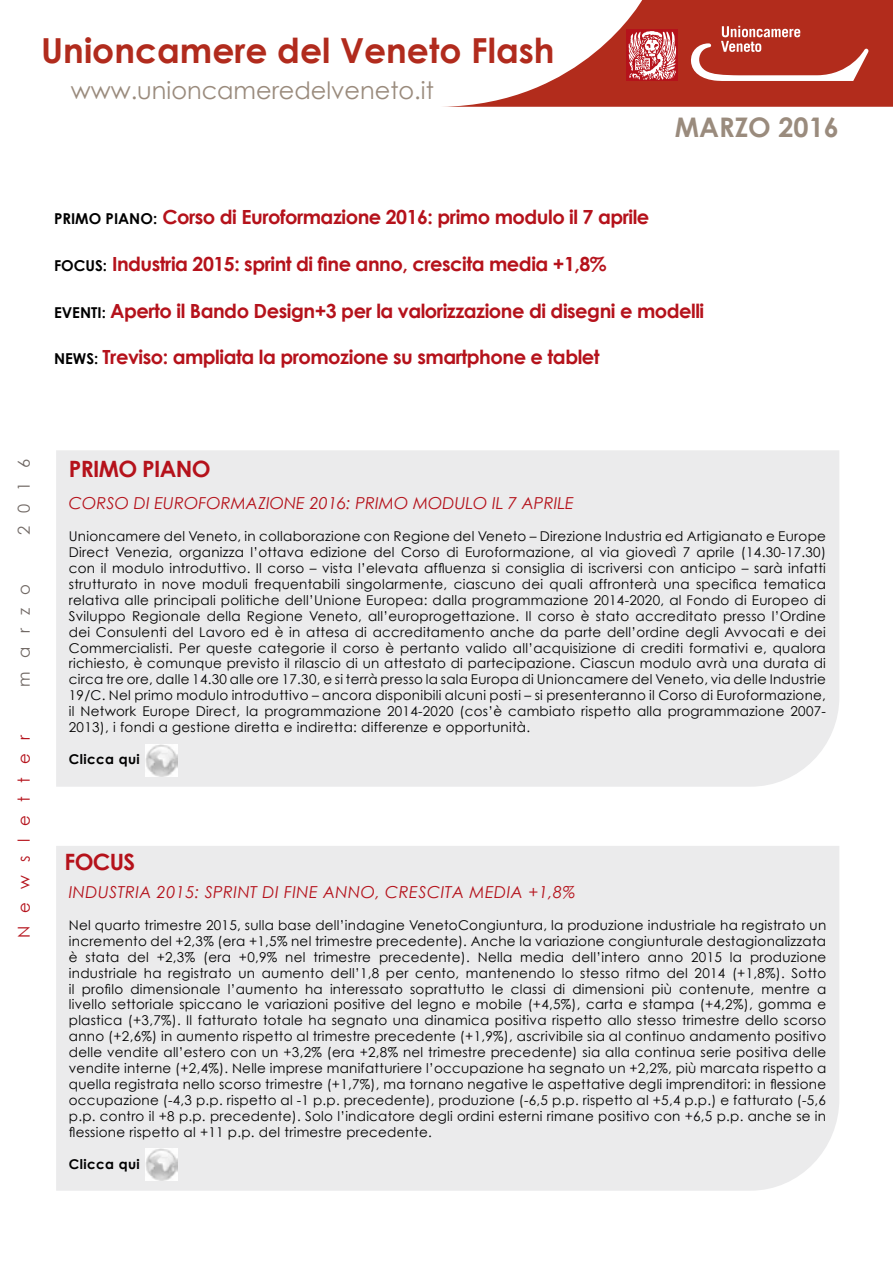
<style>
.page{position:relative;width:893px;height:1263px;background:#fff}
.page>*{position:absolute;margin:0;border:0;box-sizing:border-box;transform-origin:0 0}
.t1{font:700 34.5px "Century Gothic";color:#b12b1d}
.t2{font:700 27px "Century Gothic";color:#9a8b7d}
.t3{font:24px "Century Gothic";color:#9a8b7d}
.t4{font:700 22.5px "Century Gothic";letter-spacing:-.03em;color:#b5121b}
.t5{font:700 19.5px "Century Gothic";letter-spacing:-.025em;color:#b5121b}
.t6{font:italic 16.5px "Century Gothic";letter-spacing:.02em;color:#b5121b}
.t7{font:italic 16.5px "Century Gothic";color:#b5121b}
.t8{font:16.5px "Century Gothic";letter-spacing:.8em;color:#b5121b}
.t9{font:16.5px "Century Gothic";letter-spacing:.8em;color:#716965}
.t10{font:13.5px/15.9px "Century Gothic";letter-spacing:.02em;color:#000;text-align:justify}
.t11{font:700 13.5px "Century Gothic";letter-spacing:.03em;color:#000}
.s1{font-size:15px;color:#000}
</style>
<div class="page">
<svg style="left:443px;top:0;width:450px;height:107px;fill:#b22c1c"></svg>
<svg style="left:690px;top:26px;width:178px;height:55px"></svg>
<div style="left:627px;top:29px;width:51px;height:52px;background:#b5121b"></div>
<svg style="left:628px;top:31px;width:48px;height:49px"></svg>
<div style="left:56px;top:450px;width:783px;height:337px;background:#ebebec"></div>
<div style="left:56px;top:846px;width:783px;height:345px;background:#ebebec"></div>
<img style="left:145px;top:745px;width:32px;height:32px">
<img style="left:145px;top:1148px;width:32px;height:32px">
<h1 class="t1" style="left:41px;top:29px;width:515px">Unioncamere del Veneto Flash</h1>
<h3 class="t3" style="left:71px;top:75px;width:365px">www.unioncameredelveneto.it</h3>
<h2 class="t2" style="left:675px;top:110px;width:166px">MARZO 2016</h2>
<h3 class="t5" style="left:54px;top:205px;width:597px"><span class="s1">PRIMO PIANO:</span> Corso di Euroformazione 2016: primo modulo il 7 aprile</h3>
<h3 class="t5" style="left:54px;top:251px;width:554px"><span class="s1">FOCUS:</span> Industria 2015: sprint di fine anno, crescita media +1,8%</h3>
<h3 class="t5" style="left:54px;top:298px;width:652px"><span class="s1">EVENTI:</span> Aperto il Bando Design+3 per la valorizzazione di disegni e modelli</h3>
<h3 class="t5" style="left:54px;top:345px;width:547px"><span class="s1">NEWS:</span> Treviso: ampliata la promozione su smartphone e tablet</h3>
<p class="t9" style="left:14px;top:535px;width:78px;rotate:-90deg">2016</p>
<p class="t9" style="left:14px;top:686px;width:104px;rotate:-90deg">marzo</p>
<p class="t8" style="left:14px;top:938px;width:205px;rotate:-90deg">Newsletter</p>
<h3 class="t4" style="left:69px;top:454px;width:143px">PRIMO PIANO</h3>
<p class="t7" style="left:69px;top:493px;width:507px">CORSO DI EUROFORMAZIONE 2016: PRIMO MODULO IL 7 APRILE</p>
<p class="t10" style="left:69px;top:528px;width:759px">Unioncamere del Veneto, in collaborazione con Regione del Veneto – Direzione Industria ed Artigianato e Europe Direct Venezia, organizza l’ottava edizione del Corso di Euroformazione, al via giovedì 7 aprile (14.30-17.30) con il modulo introduttivo. Il corso – vista l’elevata affluenza si consiglia di iscriversi con anticipo – sarà infatti strutturato in nove moduli frequentabili singolarmente, ciascuno dei quali affronterà una specifica tematica relativa alle principali politiche dell’Unione Europea: dalla programmazione 2014-2020, al Fondo di Europeo di Sviluppo Regionale della Regione Veneto, all’europrogettazione. Il corso è stato accreditato presso l’Ordine dei Consulenti del Lavoro ed è in attesa di accreditamento anche da parte dell’ordine degli Avvocati e dei Commercialisti. Per queste categorie il corso è pertanto valido all’acquisizione di crediti formativi e, qualora richiesto, è comunque previsto il rilascio di un attestato di partecipazione. Ciascun modulo avrà una durata di circa tre ore, dalle 14.30 alle ore 17.30, e si terrà presso la sala Europa di Unioncamere del Veneto, via delle Industrie 19/C. Nel primo modulo introduttivo – ancora disponibili alcuni posti – si presenteranno il Corso di Euroformazione, il Network Europe Direct, la programmazione 2014-2020 (cos’è cambiato rispetto alla programmazione 2007- 2013), i fondi a gestione diretta e indiretta: differenze e opportunità.</p>
<p class="t11" style="left:69px;top:751px;width:72px">Clicca qui</p>
<h3 class="t4" style="left:65px;top:847px;width:72px">FOCUS</h3>
<p class="t6" style="left:69px;top:882px;width:508px">INDUSTRIA 2015: SPRINT DI FINE ANNO, CRESCITA MEDIA +1,8%</p>
<p class="t10" style="left:69px;top:917px;width:759px">Nel quarto trimestre 2015, sulla base dell’indagine VenetoCongiuntura, la produzione industriale ha registrato un incremento del +2,3% (era +1,5% nel trimestre precedente). Anche la variazione congiunturale destagionalizzata è stata del +2,3% (era +0,9% nel trimestre precedente). Nella media dell’intero anno 2015 la produzione industriale ha registrato un aumento dell’1,8 per cento, mantenendo lo stesso ritmo del 2014 (+1,8%). Sotto il profilo dimensionale l’aumento ha interessato soprattutto le classi di dimensioni più contenute, mentre a livello settoriale spiccano le variazioni positive del legno e mobile (+4,5%), carta e stampa (+4,2%), gomma e plastica (+3,7%). Il fatturato totale ha segnato una dinamica positiva rispetto allo stesso trimestre dello scorso anno (+2,6%) in aumento rispetto al trimestre precedente (+1,9%), ascrivibile sia al continuo andamento positivo delle vendite all’estero con un +3,2% (era +2,8% nel trimestre precedente) sia alla continua serie positiva delle vendite interne (+2,4%). Nelle imprese manifatturiere l’occupazione ha segnato un +2,2%, più marcata rispetto a quella registrata nello scorso trimestre (+1,7%), ma tornano negative le aspettative degli imprenditori: in flessione occupazione (-4,3 p.p. rispetto al -1 p.p. precedente), produzione (-6,5 p.p. rispetto al +5,4 p.p.) e fatturato (-5,6 p.p. contro il +8 p.p. precedente). Solo l’indicatore degli ordini esterni rimane positivo con +6,5 p.p. anche se in flessione rispetto al +11 p.p. del trimestre precedente.</p>
<p class="t11" style="left:69px;top:1155px;width:72px">Clicca qui</p>
</div>
